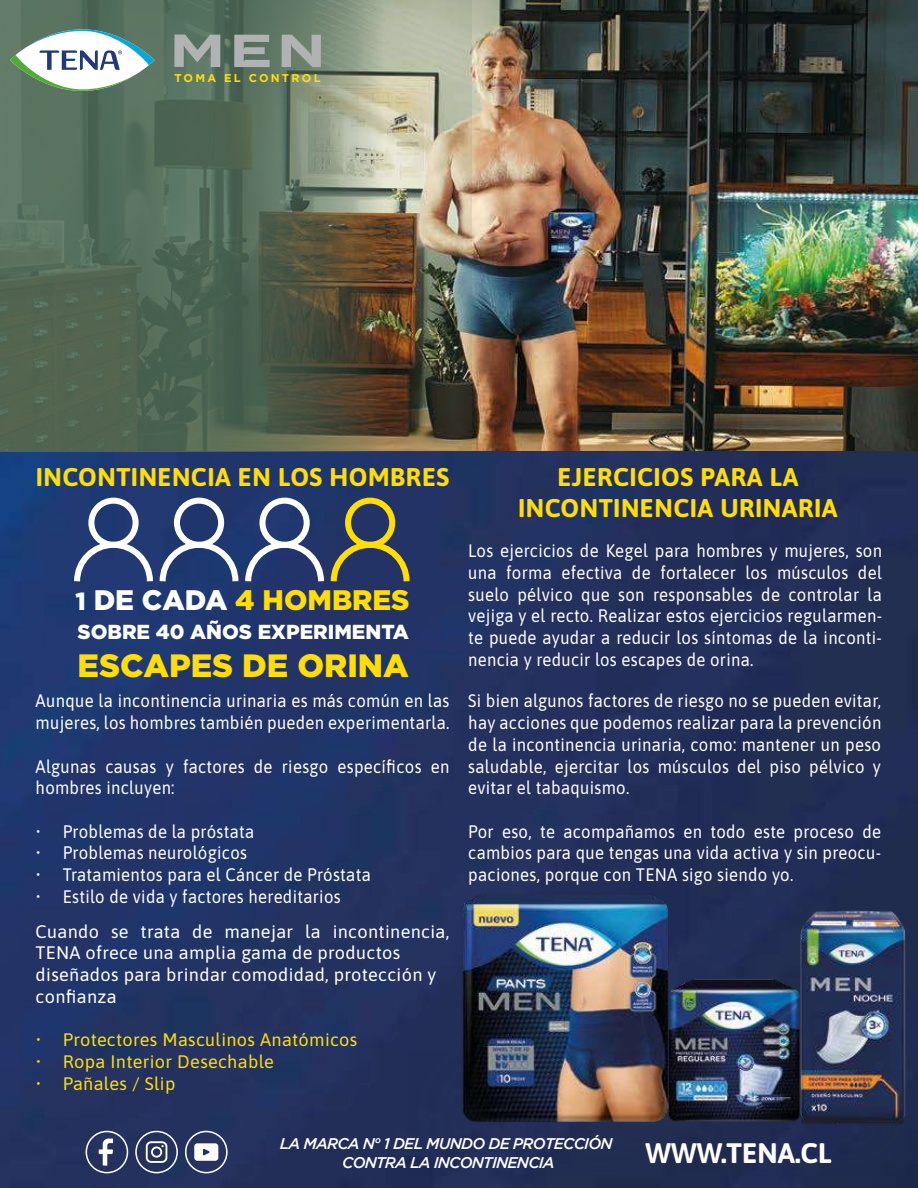
<style>
.page{position:relative;width:918px;height:1188px;background:#fff}
.page>*{position:absolute;margin:0;border:0;box-sizing:border-box;transform-origin:0 0}
.t1{font:900 32.25px "Gotham";color:#ffdd06}
.t2{font:900 28.2px "Gotham";color:#ffdd06}
.t3{font:700 28.2px "Asap";color:#fff}
.t4{font:700 25.65px/30.8px "Asap";letter-spacing:.02em;color:#ffdd06;text-align:center}
.t5{font:900 20.25px "Gotham";color:#fff}
.t6{font:18.15px/21.8px "Asap";letter-spacing:.02em;color:#fff;text-align:justify;scale:.92 1}
.t7{font:18.15px/21.8px "Asap";letter-spacing:.02em;color:#fff}
.t8{font:18.15px "Asap";letter-spacing:.02em;color:#ffdd06}
.t9{font:500 15.45px/18.5px "Gotham";letter-spacing:-.05em;color:#fff;text-align:center}
.t10{font:700 11.25px "Gotham";letter-spacing:.2em;color:#ffdd06}
.s1{font-size:24.75px;color:#fff}
.s2{color:#fff}
</style>
<div class="page">
<img style="left:0;top:450px;width:918px;height:738px">
<img style="left:471px;top:0;width:447px;height:450px">
<img style="left:0;top:0;width:471px;height:452px">
<svg style="left:10px;top:29px;width:145px;height:62px"></svg>
<svg style="left:174px;top:35px;width:46px;height:32px"></svg>
<svg style="left:234px;top:35px;width:36px;height:32px"></svg>
<svg style="left:282px;top:35px;width:39px;height:32px"></svg>
<div style="left:407px;top:1054px;width:511px;height:122px;background:#202c51"></div>
<img style="left:706px;top:950px;width:128px;height:199px">
<img style="left:425px;top:861px;width:281px;height:303px">
<img style="left:736px;top:897px;width:182px;height:239px">
<div style="left:345px;top:498px;width:50px;height:50px;border:6px solid #ffdd06;border-radius:50%"></div>
<div style="left:259px;top:498px;width:51px;height:50px;border:6px solid #fff;border-radius:50%"></div>
<div style="left:174px;top:498px;width:50px;height:50px;border:6px solid #fff;border-radius:50%"></div>
<svg style="left:71px;top:539px;width:342px;height:48px;background:#49597b"></svg>
<div style="left:88px;top:498px;width:51px;height:50px;border:6px solid #fff;border-radius:50%"></div>
<div style="left:86px;top:1131px;width:42px;height:42px;border:2px solid #fff;border-radius:50%"></div>
<svg style="left:99px;top:1139px;width:14px;height:27px"></svg>
<div style="left:135px;top:1131px;width:43px;height:42px;border:2px solid #fff;border-radius:50%"></div>
<svg style="left:146px;top:1141px;width:21px;height:22px"></svg>
<div style="left:185px;top:1131px;width:43px;height:42px;border:2px solid #fff;border-radius:50%"></div>
<svg style="left:194px;top:1143px;width:24px;height:18px"></svg>
<p class="t10" style="left:174px;top:72px;width:148px">TOMA EL CONTROL</p>
<h3 class="t4" style="left:36px;top:460px;width:415px">INCONTINENCIA EN LOS HOMBRES</h3>
<h3 class="t4" style="left:518px;top:460px;width:321px">EJERCICIOS PARA LA<br>INCONTINENCIA URINARIA</h3>
<h2 class="t2" style="left:75px;top:584px;width:336px"><span class="s1">1</span> <span class="s2">DE CADA</span> 4 HOMBRES</h2>
<p class="t5" style="left:78px;top:620px;width:333px">SOBRE 40 AÑOS EXPERIMENTA</p>
<h1 class="t1" style="left:78px;top:647px;width:333px">ESCAPES DE ORINA</h1>
<p class="t6" style="left:36px;top:689px;width:451px">Aunque la incontinencia urinaria es más común en las mujeres, los hombres también pueden experimentarla.</p>
<p class="t6" style="left:36px;top:754px;width:451px">Algunas causas y factores de riesgo específicos en hombres incluyen:</p>
<p class="t6" style="left:36px;top:819px;width:239px">• Problemas de la próstata</p>
<p class="t6" style="left:36px;top:841px;width:231px">• Problemas neurológicos</p>
<p class="t6" style="left:36px;top:863px;width:366px">• Tratamientos para el Cáncer de Próstata</p>
<p class="t6" style="left:36px;top:885px;width:333px">• Estilo de vida y factores hereditarios</p>
<p class="t7" style="left:36px;top:919px;width:415px">Cuando se trata de manejar la incontinencia, TENA ofrece una amplia gama de productos diseñados para brindar comodidad, protección y confianza</p>
<p class="t8" style="left:36px;top:1027px;width:323px">• Protectores Masculinos Anatómicos</p>
<p class="t8" style="left:36px;top:1049px;width:240px">• Ropa Interior Desechable</p>
<p class="t8" style="left:36px;top:1071px;width:141px">• Pañales / Slip</p>
<p class="t6" style="left:468px;top:539px;width:451px">Los ejercicios de Kegel para hombres y mujeres, son una forma efectiva de fortalecer los músculos del suelo pélvico que son responsables de controlar la vejiga y el recto. Realizar estos ejercicios regularmen&shy;te puede ayudar a reducir los síntomas de la inconti&shy;nencia y reducir los escapes de orina.</p>
<p class="t6" style="left:468px;top:689px;width:450px">Si bien algunos factores de riesgo no se pueden evitar, hay acciones que podemos realizar para la prevención de la incontinencia urinaria, como: mantener un peso saludable, ejercitar los músculos del piso pélvico y evitar el tabaquismo.</p>
<p class="t6" style="left:468px;top:819px;width:450px">Por eso, te acompañamos en todo este proceso de cambios para que tengas una vida activa y sin preocu&shy;paciones, porque con TENA sigo siendo yo.</p>
<p class="t9" style="left:280px;top:1134px;width:334px">LA MARCA N° 1 DEL MUNDO DE PROTECCIÓN<br>CONTRA LA INCONTINENCIA</p>
<h2 class="t3" style="left:646px;top:1133px;width:188px">WWW.TENA.CL</h2>
</div>
